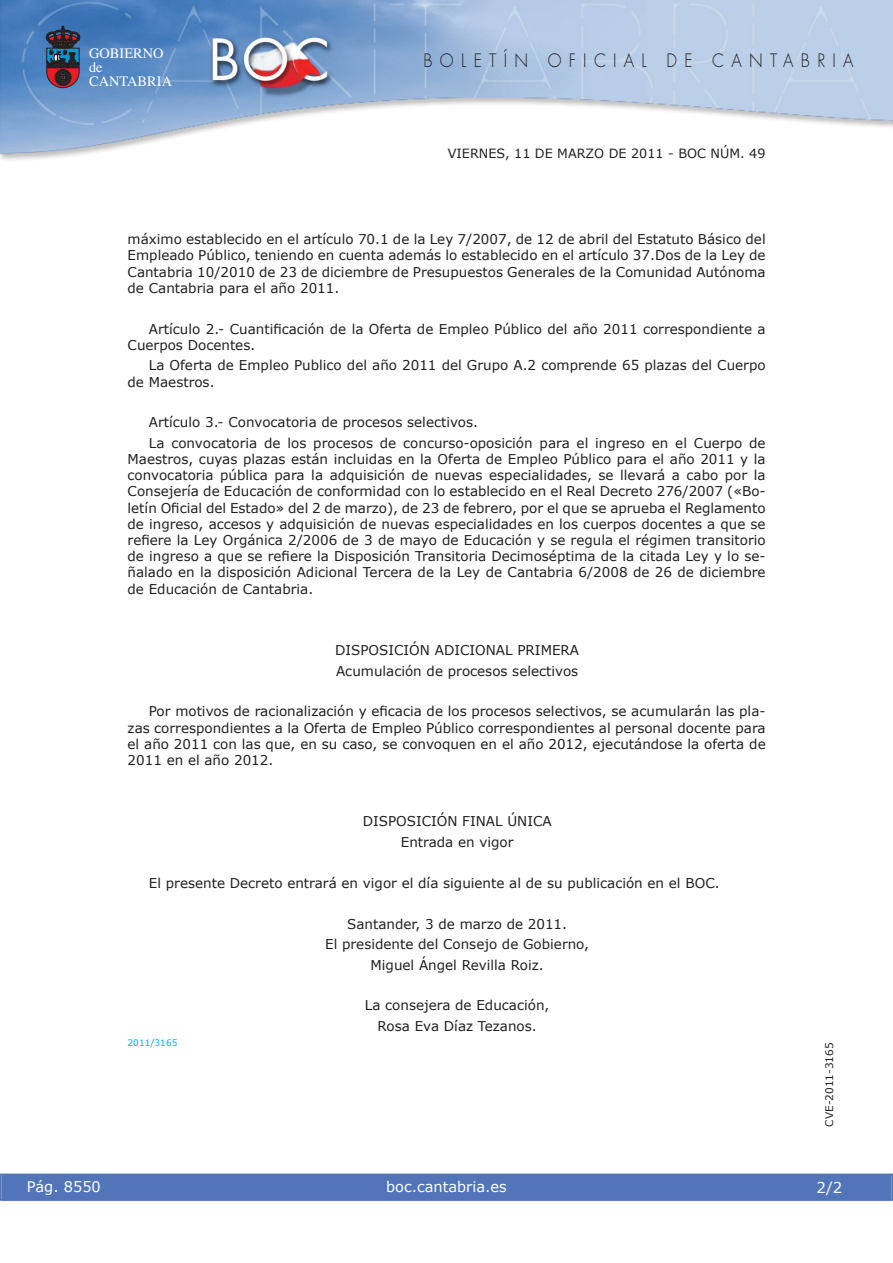
<style>
.page{position:relative;width:893px;height:1263px;background:#fff}
.page>*{position:absolute;margin:0;border:0;box-sizing:border-box;transform-origin:0 0}
.t1{font:300 18px "Futura";letter-spacing:.45em;color:#231f20;scale:.9 1}
.t2{font:15px "Verdana";color:#fff}
.t3{font:14.55px "Verdana";color:#fff}
.t4{font:14.4px/14.1px "Times";color:#fff}
.t5{font:13.5px/16.2px "Verdana";color:#231f20}
.t6{font:12.75px "Verdana";color:#231f20}
.t7{font:10.5px "Verdana";color:#231f20}
.t8{font:9px "Verdana";color:#00aeef}
</style>
<div class="page">
<img style="left:0;top:0;width:893px;height:161px">
<svg style="left:46px;top:26px;width:34px;height:62px;background:#464054"></svg>
<div style="left:1px;top:1174px;width:890px;height:27px;background:#5175b8"></div>
<div style="left:0;top:1174px;width:893px;height:27px;border:1px solid #5175b8"></div>
<p class="t4" style="left:89px;top:47px;width:85px">GOBIERNO de<br>CANTABRIA</p>
<h1 class="t1" style="left:423px;top:52px;width:479px">BOLETÍN OFICIAL DE CANTABRIA</h1>
<p class="t6" style="left:448px;top:145px;width:319px">VIERNES, 11 DE MARZO DE 2011 - BOC NÚM. 49</p>
<p class="t5" style="left:128px;top:231px;width:639px;text-align:justify">máximo establecido en el artículo 70.1 de la Ley 7/2007, de 12 de abril del Estatuto Básico del Empleado Público, teniendo en cuenta además lo establecido en el artículo 37.Dos de la Ley de Cantabria 10/2010 de 23 de diciembre de Presupuestos Generales de la Comunidad Autónoma de Cantabria para el año 2011.</p>
<p class="t5" style="left:128px;top:320px;width:639px;text-indent:21px">Artículo 2.- Cuantificación de la Oferta de Empleo Público del año 2011 correspondiente a<br>Cuerpos Docentes.</p>
<p class="t5" style="left:128px;top:357px;width:639px;text-indent:21px">La Oferta de Empleo Publico del año 2011 del Grupo A.2 comprende 65 plazas del Cuerpo de Maestros.</p>
<p class="t5" style="left:149px;top:412px;width:618px;line-height:20.4px">Artículo 3.- Convocatoria de procesos selectivos.<br>La convocatoria de los procesos de concurso-oposición para el ingreso en el Cuerpo de</p>
<p class="t5" style="left:128px;top:451px;width:640px;text-align:justify">Maestros, cuyas plazas están incluidas en la Oferta de Empleo Público para el año 2011 y la convocatoria pública para la adquisición de nuevas especialidades, se llevará a cabo por la Consejería de Educación de conformidad con lo establecido en el Real Decreto 276/2007 («Bo&shy;letín Oficial del Estado» del 2 de marzo), de 23 de febrero, por el que se aprueba el Reglamento de ingreso, accesos y adquisición de nuevas especialidades en los cuerpos docentes a que se refiere la Ley Orgánica 2/2006 de 3 de mayo de Educación y se regula el régimen transitorio de ingreso a que se refiere la Disposición Transitoria Decimoséptima de la citada Ley y lo se&shy;ñalado en la disposición Adicional Tercera de la Ley de Cantabria 6/2008 de 26 de diciembre de Educación de Cantabria.</p>
<p class="t5" style="left:335px;top:639px;width:245px;line-height:20.4px">DISPOSICIÓN ADICIONAL PRIMERA<br>Acumulación de procesos selectivos</p>
<p class="t5" style="left:128px;top:703px;width:640px;text-align:justify;text-indent:21px">Por motivos de racionalización y eficacia de los procesos selectivos, se acumularán las pla&shy;zas correspondientes a la Oferta de Empleo Público correspondientes al personal docente para el año 2011 con las que, en su caso, se convoquen en el año 2012, ejecutándose la oferta de 2011 en el año 2012.</p>
<p class="t5" style="left:363px;top:811px;width:190px;line-height:20.4px;text-align:center">DISPOSICIÓN FINAL ÚNICA<br>Entrada en vigor</p>
<p class="t5" style="left:149px;top:874px;width:572px">El presente Decreto entrará en vigor el día siguiente al de su publicación en el BOC.</p>
<p class="t5" style="left:325px;top:913px;width:266px;line-height:20.4px;text-align:center">Santander, 3 de marzo de 2011.<br>El presidente del Consejo de Gobierno,<br>Miguel Ángel Revilla Roiz.</p>
<p class="t5" style="left:365px;top:995px;width:186px;line-height:20.4px;text-align:center">La consejera de Educación,<br>Rosa Eva Díaz Tezanos.</p>
<p class="t8" style="left:128px;top:1037px;width:51px">2011/3165</p>
<p class="t7" style="left:823px;top:1127px;width:86px;rotate:-90deg">CVE-2011-3165</p>
<p class="t3" style="left:27px;top:1177px;width:76px">Pág. 8550</p>
<p class="t3" style="left:386px;top:1178px;width:122px">boc.cantabria.es</p>
<p class="t2" style="left:816px;top:1178px;width:27px">2/2</p>
</div>
